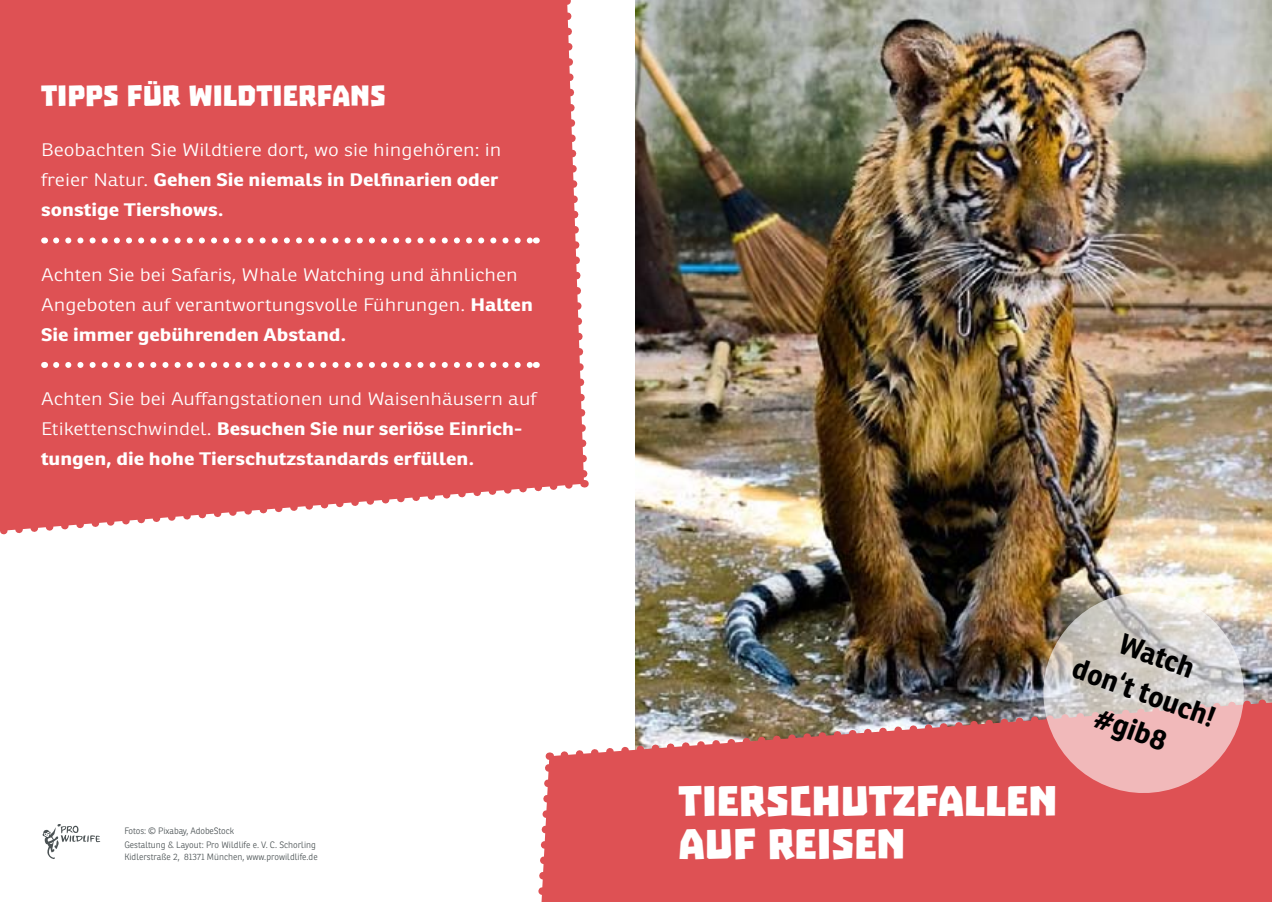
<style>
.page{position:relative;width:1272px;height:902px;background:#fff}
.page>*{position:absolute;margin:0;border:0;box-sizing:border-box;transform-origin:0 0}
.t1{font:48px/43.5px "Troika";color:#fff}
.t2{font:33px "Troika";color:#fff}
.t3{font:700 28.5px/39px "Ronnia Basic";color:#000;text-align:center}
.t4{font:300 17.7px/30px "Ronnia";color:#fff;scale:1.19 1}
.t5{font:700 17.7px/30px "Ronnia Basic";color:#fff;scale:1.19 1}
.t6{font:300 9px/14px "Ronnia";color:#4b5254}
.s1{font-family:"Ronnia";font-weight:300}
.s2{font-family:"Ronnia Basic";font-weight:700}
</style>
<div class="page">
<img style="left:636px;top:0;width:635px;height:694px">
<div style="left:557px;top:763px;width:714px;height:138px;background:#de5154"></div>
<img style="left:557px;top:694px;width:714px;height:69px">
<svg style="left:538px;top:752px;width:19px;height:150px"></svg>
<svg style="left:0;top:0;width:589px;height:535px;background:#e05e61"></svg>
<svg style="left:1031px;top:580px;width:224px;height:225px;background:#d4aaa6"></svg>
<svg style="left:43px;top:824px;width:57px;height:34px"></svg>
<h2 class="t2" style="left:41px;top:77px;width:346px">TIPPS FÜR WILDTIERFANS</h2>
<p class="t4" style="left:41px;top:135px;width:388px">Beobachten Sie Wildtiere dort, wo sie hingehören: in</p>
<p class="t5" style="left:41px;top:165px;width:386px"><span class="s1">freier Natur.</span> Gehen Sie niemals in Delfinarien oder sonstige Tiershows.</p>
<p class="t4" style="left:41px;top:259px;width:415px">Achten Sie bei Safaris, Whale Watching und ähnlichen<br>Angeboten auf verantwortungsvolle Führungen. <span class="s2">Halten</span></p>
<p class="t5" style="left:41px;top:319px;width:258px">Sie immer gebührenden Abstand.</p>
<p class="t4" style="left:41px;top:383px;width:418px">Achten Sie bei Auffangstationen und Waisenhäusern auf</p>
<p class="t5" style="left:41px;top:413px;width:406px"><span class="s1">Etikettenschwindel.</span> Besuchen Sie nur seriöse Einrich&shy;tungen, die hohe Tierschutzstandards erfüllen.</p>
<p class="t6" style="left:124px;top:823px;width:193px">Fotos: © Pixabay, AdobeStock<br>Gestaltung &amp; Layout: Pro Wildlife e. V. C. Schorling</p>
<p class="t6" style="left:124px;top:849px;width:195px">Kidlerstraße 2, 81371 München, www.prowildlife.de</p>
<h1 class="t1" style="left:678px;top:779px;width:380px">TIERSCHUTZFALLEN<br>AU F REISE</h1>
<h1 class="t1" style="left:876px;top:823px;width:31px">N</h1>
<h3 class="t3" style="left:1093px;top:611px;width:151px;rotate:20deg">Watch<br>don‘t touch! #gib8</h3>
</div>
